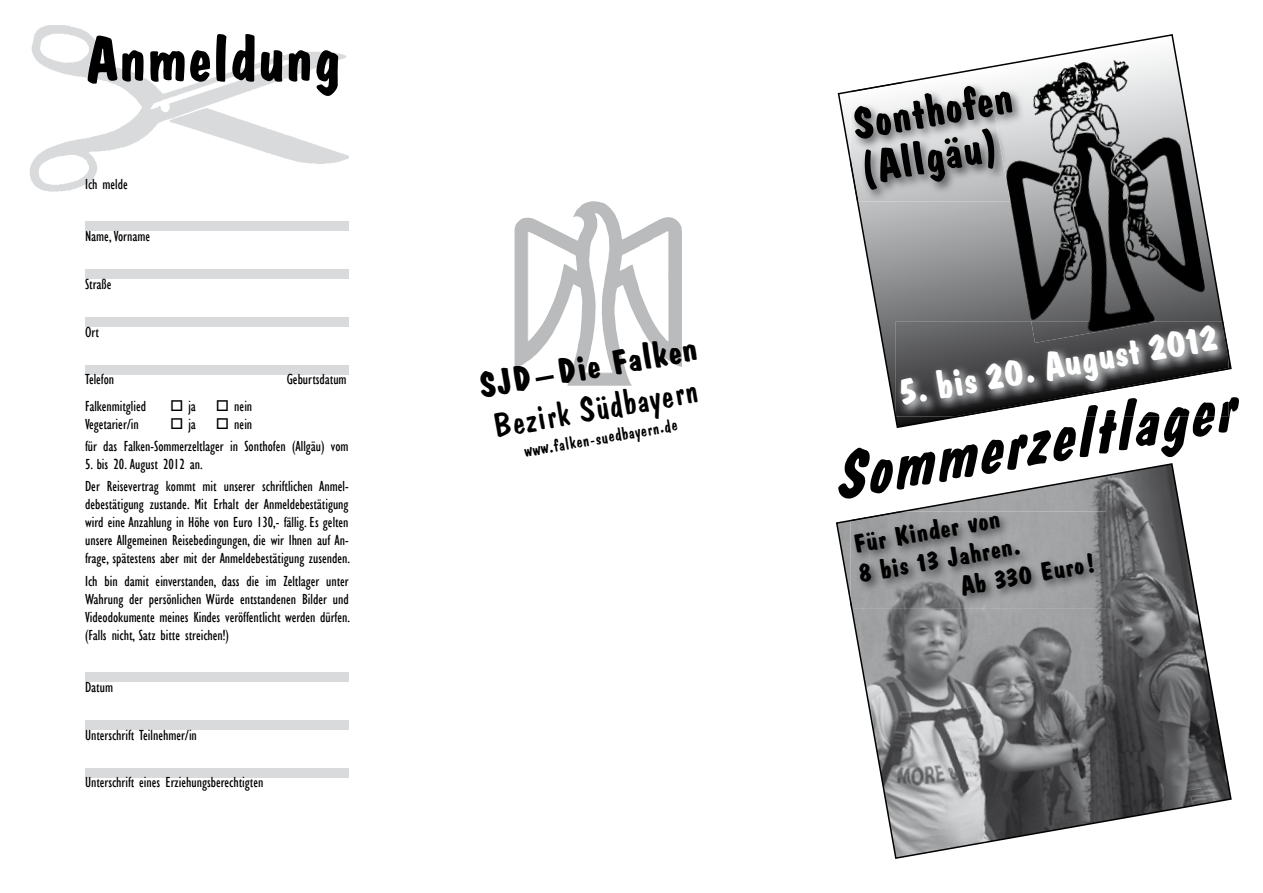
<style>
.page{position:relative;width:1263px;height:893px;background:#fff}
.page>*{position:absolute;margin:0;border:0;box-sizing:border-box;transform-origin:0 0}
.t1{font:italic 700 66px "Dawn Castle";color:#000}
.t2{font:700 63px "Dawn Castle";color:#000}
.t3{font:700 45px/45px "Dawn Castle";color:#000}
.t4{font:700 39px "Dawn Castle";color:#fff}
.t5{font:36px "Dawn Castle Plain";color:#000}
.t6{font:700 36px "Dawn Castle";color:#000}
.t7{font:700 27px "Dawn Castle";color:#000}
.t8{font:18px "Dawn Castle Plain";color:#000}
.t9{font:condensed 15px/18px "Gill Sans";color:#000}
</style>
<div class="page">
<img style="left:514px;top:202px;width:168px;height:184px">
<img style="left:30px;top:26px;width:319px;height:165px">
<div style="left:85px;top:222px;width:264px;height:9px;background:#d9dadb"></div>
<div style="left:85px;top:270px;width:264px;height:9px;background:#d9dadb"></div>
<div style="left:85px;top:317px;width:264px;height:9px;background:#d9dadb"></div>
<div style="left:85px;top:365px;width:264px;height:9px;background:#d9dadb"></div>
<div style="left:85px;top:673px;width:264px;height:9px;background:#d9dadb"></div>
<div style="left:85px;top:720px;width:264px;height:9px;background:#d9dadb"></div>
<div style="left:85px;top:768px;width:264px;height:9px;background:#d9dadb"></div>
<svg style="left:838px;top:34px;width:394px;height:394px"></svg>
<img style="left:906px;top:83px;width:82px;height:118px">
<img style="left:850px;top:83px;width:56px;height:118px">
<img style="left:988px;top:48px;width:221px;height:273px">
<img style="left:896px;top:321px;width:63px;height:95px">
<img style="left:959px;top:321px;width:269px;height:95px">
<img style="left:1031px;top:321px;width:127px;height:22px">
<svg style="left:836px;top:463px;width:396px;height:396px"></svg>
<img style="left:850px;top:512px;width:256px;height:96px">
<img style="left:850px;top:512px;width:56px;height:9px">
<svg style="left:850px;top:596px;width:2px;height:12px"></svg>
<h2 class="t2" style="left:85px;top:23px;width:258px">Anmeldung</h2>
<p class="t9" style="left:85px;top:175px;width:44px">Ich melde</p>
<p class="t9" style="left:85px;top:227px;width:67px">Name, Vorname</p>
<p class="t9" style="left:85px;top:275px;width:28px">Straße</p>
<p class="t9" style="left:85px;top:323px;width:15px">Ort</p>
<p class="t9" style="left:85px;top:370px;width:31px">Telefon</p>
<p class="t9" style="left:287px;top:370px;width:61px">Geburtsdatum</p>
<p class="t9" style="left:85px;top:397px;width:63px">Falkenmitglied</p>
<p class="t9" style="left:170px;top:397px;width:27px">□ ja</p>
<p class="t9" style="left:216px;top:397px;width:38px">□ nein</p>
<p class="t9" style="left:85px;top:415px;width:55px">Vegetarier/in</p>
<p class="t9" style="left:170px;top:415px;width:27px">□ ja</p>
<p class="t9" style="left:85px;top:413px;width:265px;line-height:22.4px;text-indent:131px">□ nein<br>für das Falken-Sommerzeltlager in Sonthofen (Allgäu) vom</p>
<p class="t9" style="left:85px;top:453px;width:265px;line-height:22.2px">5. bis 20. August 2012 an.<br>Der Reisevertrag kommt mit unserer schriftlichen Anmel-</p>
<p class="t9" style="left:85px;top:496px;width:267px;text-align:justify">debestätigung zustande. Mit Erhalt der Anmeldebestätigung wird eine Anzahlung in Höhe von Euro 130,- fällig. Es gelten unsere Allgemeinen Reisebedingungen, die wir Ihnen auf An&shy;frage, spätestens aber mit der Anmeldebestätigung zusenden.</p>
<p class="t9" style="left:85px;top:572px;width:267px;text-align:justify">Ich bin damit einverstanden, dass die im Zeltlager unter Wahrung der persönlichen Würde entstandenen Bilder und Videodokumente meines Kindes veröffentlicht werden dürfen. (Falls nicht, Satz bitte streichen!)</p>
<p class="t9" style="left:85px;top:678px;width:29px">Datum</p>
<p class="t9" style="left:85px;top:726px;width:113px">Unterschrift Teilnehmer/in</p>
<p class="t9" style="left:85px;top:773px;width:180px">Unterschrift eines Erziehungsberechtigten</p>
<h3 class="t6" style="left:476px;top:366px;width:222px;rotate:-10deg">SJD–Die Falken</h3>
<h3 class="t5" style="left:489px;top:405px;width:210px;rotate:-10deg">Bezirk Südbayern</h3>
<p class="t8" style="left:522px;top:441px;width:157px;rotate:-10deg">www.falken-suedbayern.de</p>
<h3 class="t3" style="left:849px;top:103px;width:164px;rotate:-10deg">Sonthofen (Allgäu)</h3>
<h3 class="t4" style="left:895px;top:370px;width:325px;rotate:-10deg">5. bis 20. August 2012</h3>
<h1 class="t1" style="left:824px;top:440px;width:408px;rotate:-10deg">Sommerzeltlager</h1>
<h3 class="t7" style="left:851px;top:529px;width:150px;rotate:-10deg">Für Kinder von</h3>
<h3 class="t7" style="left:856px;top:558px;width:166px;rotate:-10deg">8 bis 13 Jahren.</h3>
<h3 class="t7" style="left:957px;top:571px;width:138px;rotate:-10deg">Ab 330 Euro!</h3>
</div>
